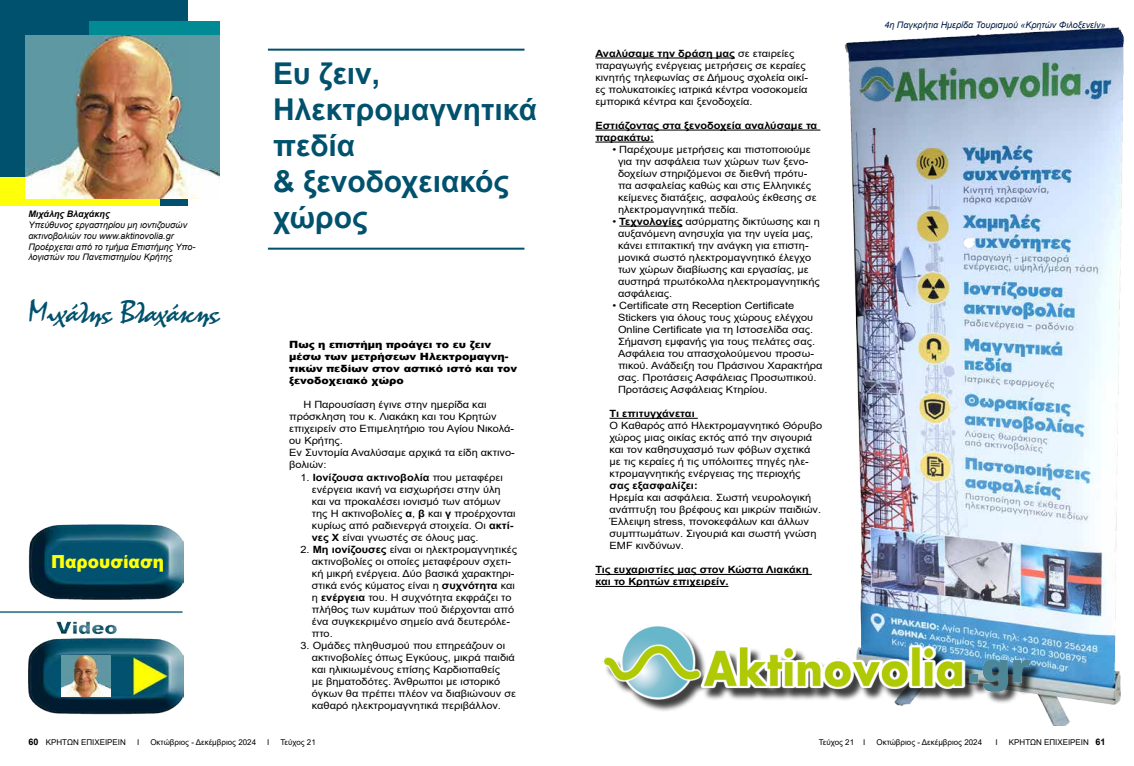
<style>
.page{position:relative;width:1134px;height:766px;background:#fff}
.page>*{position:absolute;margin:0;border:0;box-sizing:border-box;transform-origin:0 0}
.t1{font:32px "Mistral";color:#00516d}
.t2{font:700 30px/36px "Arial";color:#00516d}
.t3{font:900 18px "Arial";color:#ffff09;scale:.94 1}
.t4{font:10px/12px "Arial";color:#000;scale:1.1 1}
.t5{font:700 10px/12px "Arial";color:#000;scale:1.1 1}
.t6{font:900 10px/12px "Arial";color:#000;scale:1.1 1}
.t7{font:italic 9px/10.8px "Arial";color:#000}
.t8{font:italic 9px "Arial";color:#001b48}
.t9{font:italic 700 9px "Arial";color:#000}
.t10{font:8px "Arial";color:#000}
.s1{font-weight:700}
.s2{font-weight:700;font-size:9px}
</style>
<div class="page">
<div style="left:0;top:0;width:187px;height:206px;background:#00516d"></div>
<div style="left:0;top:177px;width:160px;height:28px;background:#ffff09"></div>
<div style="left:89px;top:21px;width:130px;height:19px;background:#008a94"></div>
<hr style="left:268px;top:247px;width:256px;height:2px;background:#00516d">
<hr style="left:268px;top:49px;width:256px;height:2px;background:#00516d">
<img style="left:28px;top:621px;width:155px;height:94px">
<img style="left:26px;top:35px;width:193px;height:163px">
<img style="left:28px;top:524px;width:156px;height:75px">
<hr style="left:0;top:611px;width:183px;height:2px;background:#50899c">
<img style="left:62px;top:655px;width:48px;height:41px">
<hr style="left:595px;top:57px;width:140px;height:1px;background:#000">
<hr style="left:595px;top:129px;width:225px;height:1px;background:#000">
<hr style="left:595px;top:141px;width:59px;height:1px;background:#000">
<hr style="left:619px;top:225px;width:63px;height:1px;background:#000">
<hr style="left:609px;top:417px;width:89px;height:1px;background:#000">
<hr style="left:595px;top:573px;width:217px;height:1px;background:#000">
<hr style="left:595px;top:585px;width:133px;height:1px;background:#000">
<img style="left:844px;top:27px;width:280px;height:698px">
<div style="left:605px;top:626px;width:437px;height:86px;background:#000;opacity:.75"></div>
<img style="left:602px;top:621px;width:428px;height:82px">
<p class="t9" style="left:28px;top:208px;width:83px">Μιχάλης Βλαχάκης</p>
<p class="t7" style="left:28px;top:219px;width:169px">Υπεύθυνος εργαστηρίου μη ιοντιζουσών ακτινοβολιών του www.aktinovolia.gr Προέρχεται από το τμήμα Επιστήμης Υπο&shy;λογιστών του Πανεπιστημίου Κρήτης</p>
<h1 class="t1" style="left:28px;top:293px;width:193px">Μιχάλης Βλαχάκης</h1>
<h3 class="t3" style="left:51px;top:548px;width:122px">Παρουσίαση</h3>
<h2 class="t2" style="left:273px;top:56px;width:265px">Ευ ζειν,<br>Ηλεκτρομαγνητικά πεδία<br>&amp; ξενοδοχειακός χώρος</h2>
<p class="t6" style="left:289px;top:338px;width:209px">Πως η επιστήμη προάγει το ευ ζειν μέσω των μετρήσεων Ηλεκτρομαγνη&shy;τικών πεδίων στον αστικό ιστό και τον ξενοδοχειακό χώρο</p>
<p class="t4" style="left:289px;top:399px;width:207px;text-indent:14px">H Παρουσίαση έγινε στην ημερίδα και πρόσκληση του κ. Λιακάκη και του Κρητών επιχειρείν στο Επιμελητήριο του Αγίου Νικολά&shy;ου Κρήτης.<br>Εν Συντομία Αναλύσαμε αρχικά τα είδη ακτινο&shy;βολιών:</p>
<p class="t4" style="left:312px;top:471px;width:187px;text-indent:-11px">1. <span class="s1">Ιονίζουσα ακτινοβολία</span> που μεταφέρει ενέργεια ικανή να εισχωρήσει στην ύλη και να προκαλέσει ιονισμό των ατόμων της Η ακτινοβολίες <span class="s1">α</span>, <span class="s1">β</span> και <span class="s1">γ</span> προέρχονται κυρίως από ραδιενεργά στοιχεία. Οι <span class="s1">ακτί&shy;νες Χ</span> είναι γνωστές σε όλους μας.</p>
<p class="t4" style="left:312px;top:543px;width:188px;text-indent:-11px">2. <span class="s1">Μη ιονίζουσες</span> είναι οι ηλεκτρομαγνητικές ακτινοβολίες οι οποίες μεταφέρουν σχετι&shy;κή μικρή ενέργεια. Δύο βασικά χαρακτηρι&shy;στικά ενός κύματος είναι η <span class="s1">συχνότητα</span> και η <span class="s1">ενέργεια</span> του. Η συχνότητα εκφράζει το πλήθος των κυμάτων πού διέρχονται από ένα συγκεκριμένο σημείο ανά δευτερόλε&shy;πτο.</p>
<p class="t4" style="left:312px;top:639px;width:187px;text-indent:-11px">3. Ομάδες πληθυσμού που επηρεάζουν οι ακτινοβολίες όπως Εγκύους, μικρά παιδιά και ηλικιωμένους επίσης Καρδιοπαθείς<br>με βηματοδότες. Άνθρωποι με ιστορικό όγκων θα πρέπει πλέον να διαβιώνουν σε καθαρό ηλεκτρομαγνητικά περιβάλλον.</p>
<p class="t10" style="left:28px;top:736px;width:99px"><span class="s2">60</span> ΚΡΗΤΩΝ ΕΠΙΧΕΙΡΕΙΝ</p>
<p class="t10" style="left:137px;top:736px;width:4px">Ι</p>
<p class="t10" style="left:150px;top:736px;width:107px">Οκτώβριος - Δεκέμβριος 2024</p>
<p class="t10" style="left:267px;top:736px;width:4px">Ι</p>
<p class="t10" style="left:280px;top:736px;width:37px">Τεύχος 21</p>
<p class="t4" style="left:595px;top:47px;width:195px"><span class="s1">Αναλύσαμε την δράση μας</span> σε εταιρείες παραγωγής ενέργειας μετρήσεις σε κεραίες κινητής τηλεφωνίας σε Δήμους σχολεία οικί&shy;ες πολυκατοικίες ιατρικά κέντρα νοσοκομεία εμπορικά κέντρα και ξενοδοχεία.</p>
<p class="t5" style="left:595px;top:119px;width:203px">Εστιάζοντας στα ξενοδοχεία αναλύσαμε τα παρακάτω:</p>
<p class="t4" style="left:618px;top:143px;width:182px;text-indent:-6px">• Παρέχουμε μετρήσεις και πιστοποιούμε για την ασφάλεια των χώρων των ξενο&shy;δοχείων στηριζόμενοι σε διεθνή πρότυ&shy;πα ασφαλείας καθώς και στις Ελληνικές κείμενες διατάξεις, ασφαλούς έκθεσης σε ηλεκτρομαγνητικά πεδία.</p>
<p class="t4" style="left:618px;top:215px;width:185px;text-indent:-6px">• <span class="s1">Τεχνολογίες</span> ασύρματης δικτύωσης και η αυξανόμενη ανησυχία για την υγεία μας, κάνει επιτακτική την ανάγκη για επιστη&shy;μονικά σωστό ηλεκτρομαγνητικό έλεγχο των χώρων διαβίωσης και εργασίας, με αυστηρά πρωτόκολλα ηλεκτρομαγνητικής ασφάλειας.</p>
<p class="t4" style="left:618px;top:299px;width:187px;text-indent:-6px">• Certificate στη Reception Certificate Stickers για όλους τους χώρους ελέγχου Online Certificate για τη Ιστοσελίδα σας.<br>Σήμανση εμφανής για τους πελάτες σας.<br>Ασφάλεια του απασχολούμενου προσω&shy;πικού. Ανάδειξη του Πράσινου Χαρακτήρα σας. Προτάσεις Ασφάλειας Προσωπικού.<br>Προτάσεις Ασφάλειας Κτηρίου.</p>
<p class="t5" style="left:609px;top:407px;width:79px">Τι επιτυγχάνεται</p>
<p class="t4" style="left:609px;top:419px;width:195px">Ο Καθαρός από Ηλεκτρομαγνητικό Θόρυβο χώρος μιας οικίας εκτός από την σιγουριά και τον καθησυχασμό των φόβων σχετικά με τις κεραίες ή τις υπόλοιπες πηγές ηλε&shy;κτρομαγνητικής ενέργειας της περιοχής</p>
<p class="t5" style="left:609px;top:479px;width:82px">σας εξασφαλίζει:</p>
<p class="t4" style="left:609px;top:491px;width:194px">Ηρεμία και ασφάλεια. Σωστή νευρολογική ανάπτυξη του βρέφους και μικρών παιδιών.<br>Έλλειψη stress, πονοκεφάλων και άλλων συμπτωμάτων. Σιγουριά και σωστή γνώση EMF κινδύνων.</p>
<p class="t5" style="left:595px;top:563px;width:195px">Τις ευχαριστίες μας στον Κώστα Λιακάκη και το Κρητών επιχειρείν.</p>
<p class="t8" style="left:884px;top:19px;width:223px">4η Παγκρήτια Ημερίδα Τουρισμού «Κρητών Φιλοξενείν»</p>
<p class="t10" style="left:819px;top:736px;width:48px">Τεύχος 21 Ι</p>
<p class="t10" style="left:876px;top:736px;width:107px">Οκτώβριος - Δεκέμβριος 2024</p>
<p class="t10" style="left:995px;top:736px;width:4px">Ι</p>
<p class="t10" style="left:1009px;top:736px;width:98px">ΚΡΗΤΩΝ ΕΠΙΧΕΙΡΕΙΝ <span class="s2">61</span></p>
</div>
